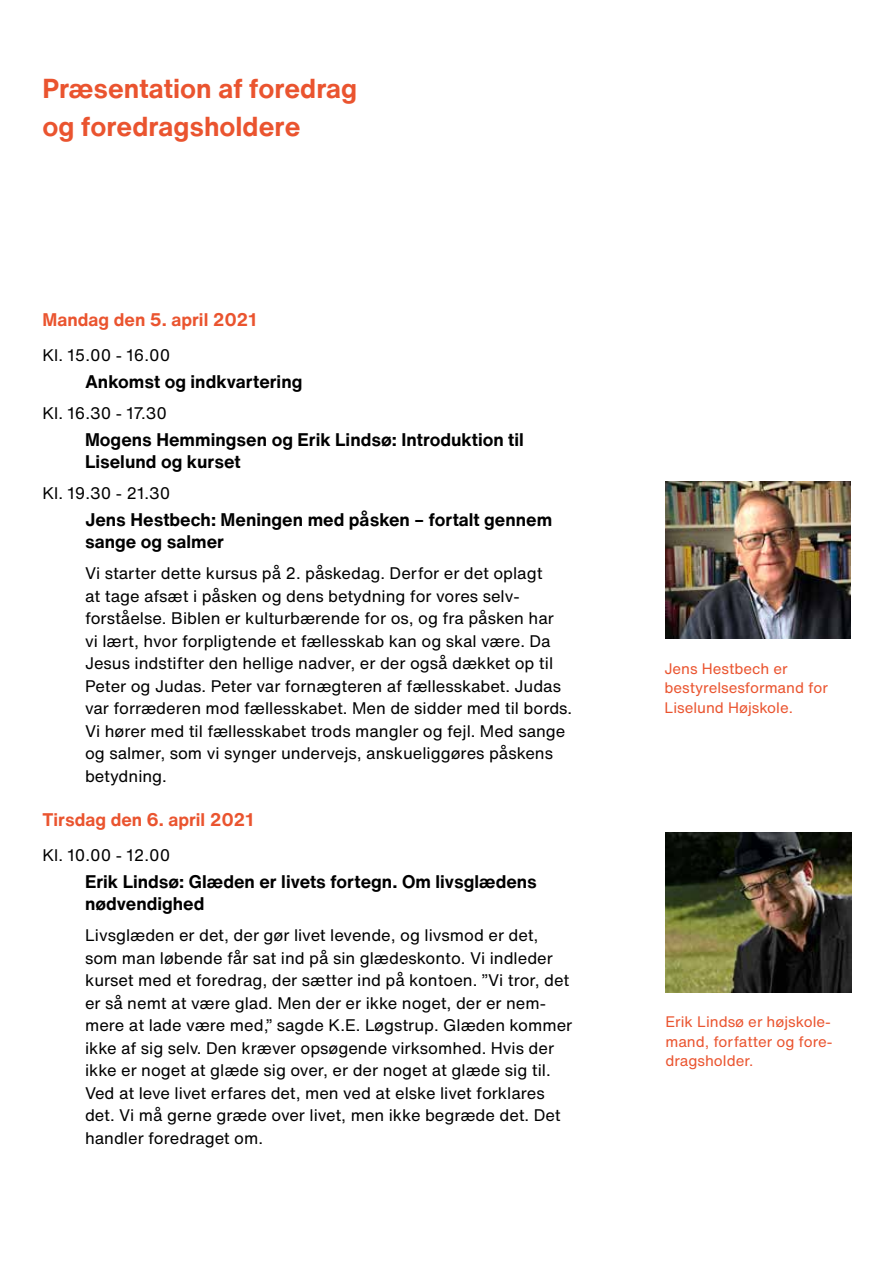
<style>
.page{position:relative;width:893px;height:1263px;background:#fff}
.page>*{position:absolute;margin:0;border:0;box-sizing:border-box;transform-origin:0 0}
.t1{font:700 27px/37.5px "Helvetica Now Text";color:#ea542f}
.t2{font:700 18px/22.5px "Helvetica Now Text";color:#000}
.t3{font:700 18px "Helvetica Now Text";color:#ea542f}
.t4{font:16.5px/22.5px "Helvetica Now Text";color:#000}
.t5{font:15px/19.5px "Helvetica Now Text";color:#ea542f}
</style>
<div class="page">
<img style="left:665px;top:481px;width:185px;height:158px">
<img style="left:665px;top:833px;width:186px;height:160px">
<h1 class="t1" style="left:43px;top:69px;width:316px">Præsentation af foredrag og foredragsholdere</h1>
<p class="t3" style="left:43px;top:306px;width:216px">Mandag den 5. april 2021</p>
<p class="t4" style="left:43px;top:343px;width:129px">Kl. 15.00 - 16.00</p>
<p class="t2" style="left:85px;top:370px;width:219px">Ankomst og indkvartering</p>
<p class="t4" style="left:43px;top:401px;width:126px">Kl. 16.30 - 17.30</p>
<p class="t2" style="left:85px;top:427px;width:440px">Mogens Hemmingsen og Erik Lindsø: Introduktion til<br>Liselund og kurset</p>
<p class="t4" style="left:43px;top:482px;width:129px">Kl. 19.30 - 21.30</p>
<p class="t2" style="left:85px;top:508px;width:469px">Jens Hestbech: Meningen med påsken – fortalt gennem sange og salmer</p>
<p class="t4" style="left:85px;top:562px;width:489px">Vi starter dette kursus på 2. påskedag. Derfor er det oplagt<br>at tage afsæt i påsken og dens betydning for vores selv&shy;forståelse. Biblen er kulturbærende for os, og fra påsken har<br>vi lært, hvor forpligtende et fællesskab kan og skal være. Da Jesus indstifter den hellige nadver, er der også dækket op til Peter og Judas. Peter var fornægteren af fællesskabet. Judas var forræderen mod fællesskabet. Men de sidder med til bords.<br>Vi hører med til fællesskabet trods mangler og fejl. Med sange og salmer, som vi synger undervejs, anskueliggøres påskens betydning.</p>
<p class="t3" style="left:43px;top:806px;width:213px">Tirsdag den 6. april 2021</p>
<p class="t4" style="left:43px;top:843px;width:129px">Kl. 10.00 - 12.00</p>
<p class="t2" style="left:85px;top:870px;width:453px">Erik Lindsø: Glæden er livets fortegn. Om livsglædens nødvendighed</p>
<p class="t4" style="left:85px;top:924px;width:489px">Livsglæden er det, der gør livet levende, og livsmod er det, som man løbende får sat ind på sin glædeskonto. Vi indleder kurset med et foredrag, der sætter ind på kontoen. ”Vi tror, det er så nemt at være glad. Men der er ikke noget, der er nem&shy;mere at lade være med,” sagde K.E. Løgstrup. Glæden kommer ikke af sig selv. Den kræver opsøgende virksomhed. Hvis der ikke er noget at glæde sig over, er der noget at glæde sig til.<br>Ved at leve livet erfares det, men ved at elske livet forklares det. Vi må gerne græde over livet, men ikke begræde det. Det handler foredraget om.</p>
<p class="t5" style="left:664px;top:658px;width:165px">Jens Hestbech er bestyrelsesformand for<br>Liselund Højskole.</p>
<p class="t5" style="left:665px;top:1012px;width:169px;text-align:justify">Erik Lindsø er højskole&shy;mand, forfatter og fore&shy;dragsholder.</p>
</div>
